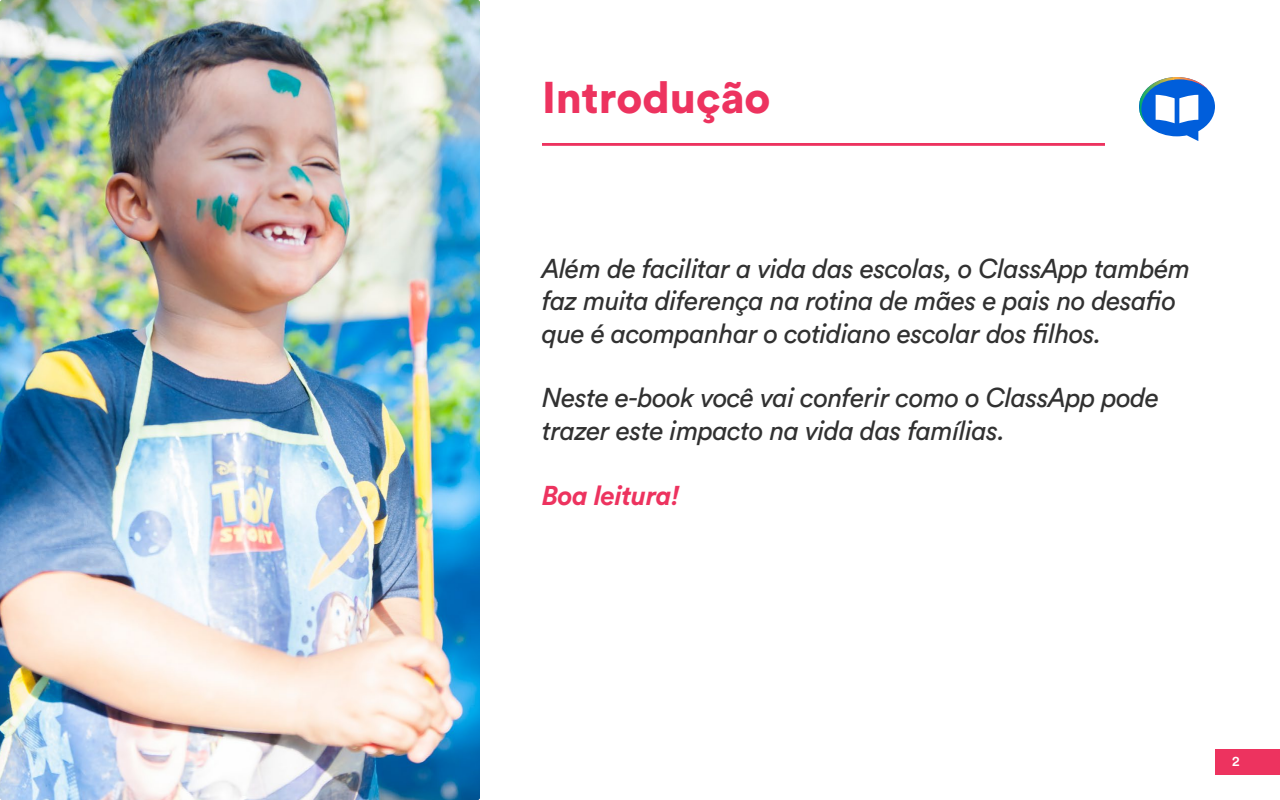
<style>
.page{position:relative;width:1280px;height:800px;background:#fff}
.page>*{position:absolute;margin:0;border:0;box-sizing:border-box;transform-origin:0 0}
.t1{font:900 44px "Circular Std";color:#ed335f}
.t2{font:italic 27px/32.4px "Circular Std";letter-spacing:-.02em;color:#313131}
.t3{font:italic 700 27px "Circular Std";letter-spacing:-.02em;color:#ed335f}
.t4{font:500 14px "Circular Std";color:#fff}
</style>
<div class="page">
<div style="left:1215px;top:749px;width:65px;height:26px;background:#ed335f"></div>
<hr style="left:542px;top:143px;width:563px;height:3px;background:#ed335f">
<svg style="left:1139px;top:77px;width:76px;height:64px"></svg>
<img style="left:0;top:0;width:480px;height:800px">
<h1 class="t1" style="left:542px;top:68px;width:230px">Introdução</h1>
<p class="t2" style="left:542px;top:252px;width:650px">Além de facilitar a vida das escolas, o ClassApp também faz muita diferença na rotina de mães e pais no desafio que é acompanhar o cotidiano escolar dos filhos.</p>
<p class="t2" style="left:542px;top:381px;width:619px">Neste e-book você vai conferir como o ClassApp pode trazer este impacto na vida das famílias.</p>
<p class="t3" style="left:542px;top:478px;width:139px">Boa leitura!</p>
<p class="t4" style="left:1232px;top:753px;width:9px">2</p>
</div>
